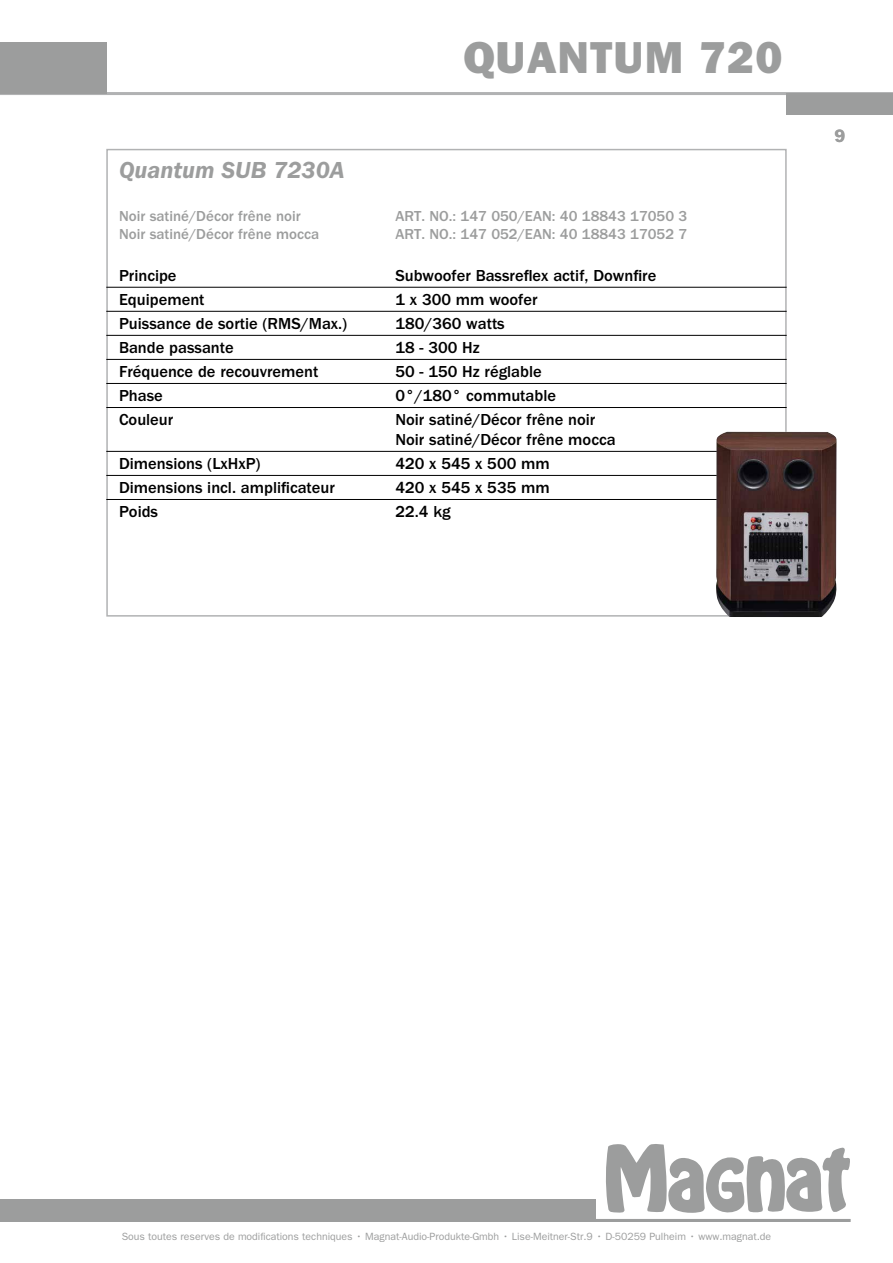
<style>
.page{position:relative;width:893px;height:1263px;background:#fff}
.page>*{position:absolute;margin:0;border:0;box-sizing:border-box;transform-origin:0 0}
.t1{font:45px "ITC Franklin Gothic Std Hvy";letter-spacing:.025em;color:#9c9d9d}
.t2{font:italic 600 24px "ITC Franklin Gothic Std";color:#9c9d9d}
.t3{font:600 18px "ITC Franklin Gothic Std";color:#9c9d9d}
.t4{font:500 16.5px/19.8px "ITC Franklin Gothic Std";color:#000}
.t5{font:500 15px "ITC Franklin Gothic Std";color:#9c9d9d}
.t6{font:10.5px "ITC Franklin Gothic Std";color:#9c9d9d}
</style>
<div class="page">
<hr style="left:0;top:92px;width:893px;height:3px;background:#b1b2b3">
<svg style="left:606px;top:1144px;width:244px;height:69px"></svg>
<div style="left:0;top:43px;width:106px;height:51px;background:#9c9d9d"></div>
<div style="left:787px;top:94px;width:106px;height:21px;background:#9c9d9d"></div>
<div style="left:0;top:1199px;width:595px;height:21px;background:#9c9d9d"></div>
<hr style="left:0;top:1219px;width:850px;height:3px;background:#9c9d9d">
<hr style="left:106px;top:287px;width:681px;height:1px;background:#000">
<hr style="left:106px;top:311px;width:681px;height:1px;background:#000">
<hr style="left:106px;top:335px;width:681px;height:1px;background:#000">
<hr style="left:106px;top:359px;width:681px;height:1px;background:#000">
<hr style="left:106px;top:383px;width:681px;height:1px;background:#000">
<hr style="left:106px;top:407px;width:681px;height:1px;background:#000">
<hr style="left:106px;top:451px;width:681px;height:1px;background:#000">
<hr style="left:106px;top:475px;width:681px;height:1px;background:#000">
<hr style="left:106px;top:499px;width:681px;height:1px;background:#000">
<img style="left:716px;top:432px;width:121px;height:185px">
<h1 class="t1" style="left:463px;top:31px;width:321px">QUANTUM 720</h1>
<h2 class="t2" style="left:119px;top:157px;width:227px">Quantum SUB 7230A</h2>
<p class="t5" style="left:119px;top:208px;width:183px">Noir satiné/Décor frêne noir</p>
<p class="t5" style="left:395px;top:208px;width:293px">ART. NO.: 147 050/EAN: 40 18843 17050 3</p>
<p class="t5" style="left:119px;top:226px;width:202px">Noir satiné/Décor frêne mocca</p>
<p class="t5" style="left:395px;top:226px;width:293px">ART. NO.: 147 052/EAN: 40 18843 17052 7</p>
<p class="t4" style="left:119px;top:265px;width:59px">Principe</p>
<p class="t4" style="left:395px;top:265px;width:262px">Subwoofer Bassreflex actif, Downfire</p>
<p class="t4" style="left:119px;top:290px;width:87px">Equipement</p>
<p class="t4" style="left:395px;top:290px;width:144px">1 x 300 mm woofer</p>
<p class="t4" style="left:119px;top:314px;width:230px">Puissance de sortie (RMS/Max.)</p>
<p class="t4" style="left:395px;top:314px;width:111px">180/360 watts</p>
<p class="t4" style="left:119px;top:338px;width:116px">Bande passante</p>
<p class="t4" style="left:395px;top:338px;width:86px">18 - 300 Hz</p>
<p class="t4" style="left:119px;top:362px;width:201px">Fréquence de recouvrement</p>
<p class="t4" style="left:395px;top:362px;width:148px">50 - 150 Hz réglable</p>
<p class="t4" style="left:119px;top:386px;width:45px">Phase</p>
<p class="t4" style="left:395px;top:386px;width:162px">0°/180° commutable</p>
<p class="t4" style="left:119px;top:410px;width:56px">Couleur</p>
<p class="t4" style="left:395px;top:410px;width:222px">Noir satiné/Décor frêne noir<br>Noir satiné/Décor frêne mocca</p>
<p class="t4" style="left:119px;top:454px;width:143px">Dimensions (LxHxP)</p>
<p class="t4" style="left:395px;top:454px;width:156px">420 x 545 x 500 mm</p>
<p class="t4" style="left:119px;top:478px;width:217px">Dimensions incl. amplificateur</p>
<p class="t4" style="left:395px;top:478px;width:156px">420 x 545 x 535 mm</p>
<p class="t4" style="left:119px;top:502px;width:41px">Poids</p>
<p class="t4" style="left:395px;top:502px;width:57px">22.4 kg</p>
<p class="t3" style="left:834px;top:125px;width:12px">9</p>
<p class="t6" style="left:122px;top:1231px;width:651px">Sous toutes reserves de modifications techniques • Magnat-Audio-Produkte-Gmbh • Lise-Meitner-Str.9 • D-50259 Pulheim • www.magnat.de</p>
</div>
